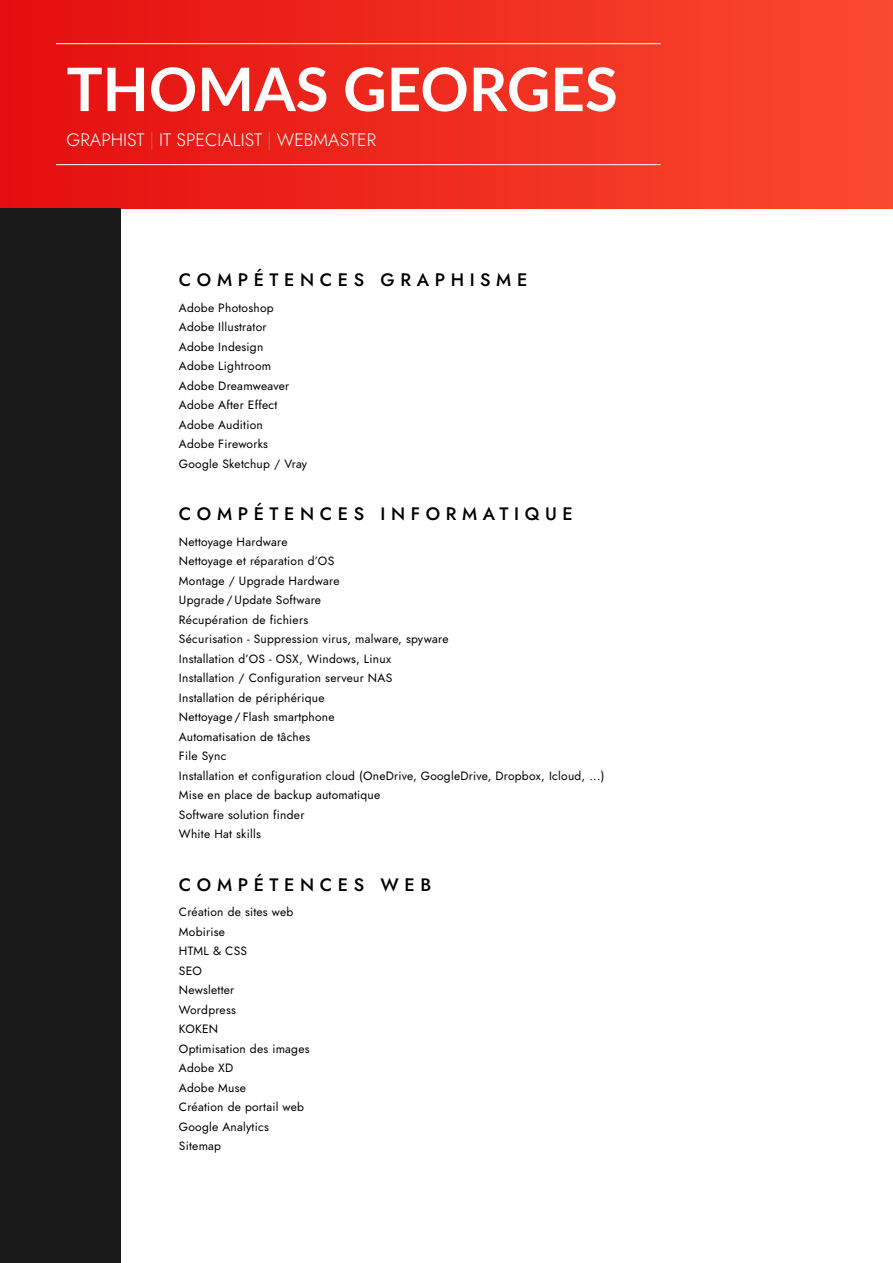
<style>
.page{position:relative;width:893px;height:1263px;background:#fff}
.page>*{position:absolute;margin:0;border:0;box-sizing:border-box;transform-origin:0 0}
.t1{font:700 60px "Lato";color:#fff}
.t2{font:500 18px "Jost";letter-spacing:.31em;color:#000}
.t3{font:300 18px "Jost";color:#fff}
.t4{font:12px/19.5px "Jost";letter-spacing:.02em;color:#000}
.s1{font-weight:100}
</style>
<div class="page">
<div style="left:0;top:0;width:893px;height:208px;background:linear-gradient(to right,#e30e10,#fb4b2f)"></div>
<hr style="left:56px;top:164px;width:605px;height:1px;background:#fff">
<hr style="left:56px;top:43px;width:605px;height:1px;background:#fff">
<div style="left:0;top:208px;width:120px;height:1055px;background:#191919"></div>
<h1 class="t1" style="left:67px;top:45px;width:553px">THOMAS GEORGES</h1>
<h2 class="t3" style="left:67px;top:127px;width:311px">GRAPHIST <span class="s1">|</span> IT SPECIALIST <span class="s1">|</span> WEBMASTER</h2>
<h2 class="t2" style="left:179px;top:268px;width:350px">COMPÉTENCES GRAPHISME</h2>
<p class="t4" style="left:179px;top:298px;width:130px">Adobe Photoshop<br>Adobe Illustrator<br>Adobe Indesign<br>Adobe Lightroom<br>Adobe Dreamweaver<br>Adobe After Effect<br>Adobe Audition<br>Adobe Fireworks<br>Google Sketchup / Vray</p>
<h2 class="t2" style="left:179px;top:502px;width:395px">COMPÉTENCES INFORMATIQUE</h2>
<p class="t4" style="left:179px;top:532px;width:427px">Nettoyage Hardware<br>Nettoyage et réparation d’OS<br>Montage / Upgrade Hardware<br>Upgrade / Update Software<br>Récupération de fichiers<br>Sécurisation - Suppression virus, malware, spyware<br>Installation d’OS - OSX, Windows, Linux<br>Installation / Configuration serveur NAS<br>Installation de périphérique<br>Nettoyage / Flash smartphone<br>Automatisation de tâches<br>File Sync<br>Installation et configuration cloud (OneDrive, GoogleDrive, Dropbox, Icloud, ...)<br>Mise en place de backup automatique<br>Software solution finder<br>White Hat skills</p>
<h2 class="t2" style="left:179px;top:872px;width:254px">COMPÉTENCES WEB</h2>
<p class="t4" style="left:179px;top:902px;width:132px">Création de sites web<br>Mobirise<br>HTML &amp; CSS<br>SEO<br>Newsletter<br>Wordpress<br>KOKEN<br>Optimisation des images<br>Adobe XD<br>Adobe Muse<br>Création de portail web<br>Google Analytics<br>Sitemap</p>
</div>
